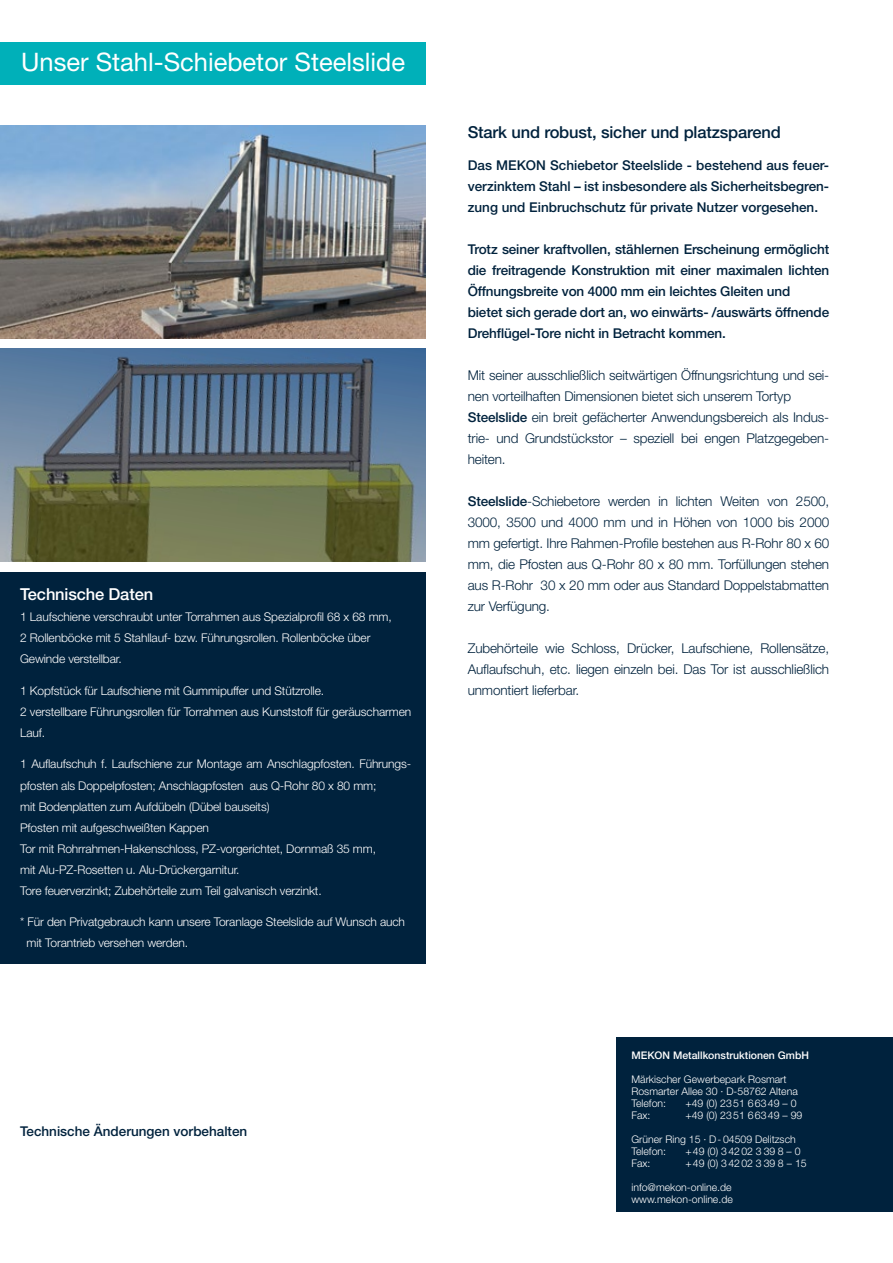
<style>
.page{position:relative;width:893px;height:1263px;background:#fff}
.page>*{position:absolute;margin:0;border:0;box-sizing:border-box;transform-origin:0 0}
.t1{font:25.5px "Helvetica Neue";color:#fff}
.t2{font:500 16.5px "Helvetica Neue";letter-spacing:-.01em;color:#00223d}
.t3{font:500 16.5px "Helvetica Neue";letter-spacing:-.01em;color:#fff}
.t4{font:300 13.5px/21px "Helvetica Neue";letter-spacing:-.01em;color:#00223d;text-align:justify}
.t5{font:500 13.5px/21px "Helvetica Neue";letter-spacing:-.01em;color:#00223d;text-align:justify}
.t6{font:300 12px/21px "Helvetica Neue";letter-spacing:-.01em;color:#fff}
.t7{font:300 10.5px/12px "Helvetica Neue";color:#fff}
.t8{font:500 10.5px "Helvetica Neue";color:#fff}
.s1{font-weight:500}
</style>
<div class="page">
<div style="left:0;top:572px;width:425px;height:392px;background:#00223d"></div>
<img style="left:0;top:349px;width:425px;height:212px">
<div style="left:0;top:43px;width:425px;height:42px;background:#00b0b9"></div>
<img style="left:0;top:125px;width:425px;height:213px">
<div style="left:617px;top:1037px;width:276px;height:175px;background:#00223d"></div>
<h1 class="t1" style="left:21px;top:47px;width:385px">Unser Stahl-Schiebetor Steelslide</h1>
<h2 class="t3" style="left:20px;top:585px;width:134px">Technische Daten</h2>
<p class="t6" style="left:20px;top:606px;width:373px">1 Laufschiene verschraubt unter Torrahmen aus Spezialprofil 68 x 68 mm,<br>2 Rollenböcke mit 5 Stahllauf- bzw. Führungsrollen. Rollenböcke über<br>Gewinde verstellbar.</p>
<p class="t6" style="left:20px;top:680px;width:393px">1 Kopfstück für Laufschiene mit Gummipuffer und Stützrolle.<br>2 verstellbare Führungsrollen für Torrahmen aus Kunststoff für geräuscharmen<br>Lauf.</p>
<p class="t6" style="left:20px;top:753px;width:393px">1 Auflaufschuh f. Laufschiene zur Montage am Anschlagpfosten. Führungs&shy;pfosten als Doppelpfosten; Anschlagpfosten aus Q-Rohr 80 x 80 mm;<br>mit Bodenplatten zum Aufdübeln (Dübel bauseits)<br>Pfosten mit aufgeschweißten Kappen<br>Tor mit Rohrrahmen-Hakenschloss, PZ-vorgerichtet, Dornmaß 35 mm,<br>mit Alu-PZ-Rosetten u. Alu-Drückergarnitur.<br>Tore feuerverzinkt; Zubehörteile zum Teil galvanisch verzinkt.</p>
<p class="t6" style="left:27px;top:911px;width:380px;text-indent:-6px">* Für den Privatgebrauch kann unsere Toranlage Steelslide auf Wunsch auch mit Torantrieb versehen werden.</p>
<p class="t5" style="left:20px;top:1121px;width:229px">Technische Änderungen vorbehalten</p>
<h2 class="t2" style="left:468px;top:123px;width:315px">Stark und robust, sicher und platzsparend</h2>
<p class="t5" style="left:468px;top:154px;width:363px">Das MEKON Schiebetor Steelslide - bestehend aus feuer&shy;verzinktem Stahl – ist insbesondere als Sicherheitsbegren&shy;zung und Einbruchschutz für private Nutzer vorgesehen.</p>
<p class="t5" style="left:468px;top:238px;width:363px;text-align:left">Trotz seiner kraftvollen, stählernen Erscheinung ermöglicht die freitragende Konstruktion mit einer maximalen lichten Öffnungsbreite von 4000 mm ein leichtes Gleiten und<br>bietet sich gerade dort an, wo einwärts- /auswärts öffnende Drehflügel-Tore nicht in Betracht kommen.</p>
<p class="t4" style="left:468px;top:364px;width:363px;text-align:left">Mit seiner ausschließlich seitwärtigen Öffnungsrichtung und sei&shy;nen vorteilhaften Dimensionen bietet sich unserem Tortyp <span class="s1">Steelslide</span> ein breit gefächerter Anwendungsbereich als Indus&shy;trie- und Grundstückstor – speziell bei engen Platzgegeben&shy;heiten.</p>
<p class="t4" style="left:468px;top:490px;width:363px"><span class="s1">Steelslide</span>-Schiebetore werden in lichten Weiten von 2500, 3000, 3500 und 4000 mm und in Höhen von 1000 bis 2000 mm gefertigt. Ihre Rahmen-Profile bestehen aus R-Rohr 80 x 60 mm, die Pfosten aus Q-Rohr 80 x 80 mm. Torfüllungen stehen aus R-Rohr 30 x 20 mm oder aus Standard Doppelstabmatten zur Verfügung.</p>
<p class="t4" style="left:468px;top:637px;width:363px">Zubehörteile wie Schloss, Drücker, Laufschiene, Rollensätze, Auflaufschuh, etc. liegen einzeln bei. Das Tor ist ausschließlich unmontiert lieferbar.</p>
<p class="t8" style="left:631px;top:1048px;width:179px">MEKON Metallkonstruktionen GmbH</p>
<p class="t7" style="left:631px;top:1072px;width:168px">Märkischer Gewerbepark Rosmart<br>Rosmarter Allee 30 · D-58762 Altena<br>Telefon:</p>
<p class="t7" style="left:685px;top:1096px;width:113px">+49 (0) 2351 66349 – 0</p>
<p class="t7" style="left:631px;top:1108px;width:21px">Fax:</p>
<p class="t7" style="left:685px;top:1108px;width:118px">+49 (0) 2351 66349 – 99</p>
<p class="t7" style="left:631px;top:1132px;width:166px">Grüner Ring 15 · D- 04509 Delitzsch<br>Telefon:</p>
<p class="t7" style="left:685px;top:1144px;width:117px">+49 (0) 34202 3 39 8 – 0</p>
<p class="t7" style="left:631px;top:1156px;width:21px">Fax:</p>
<p class="t7" style="left:685px;top:1156px;width:123px">+49 (0) 34202 3 39 8 – 15</p>
<p class="t7" style="left:631px;top:1180px;width:103px">info@mekon-online.de www.mekon-online.de</p>
</div>
